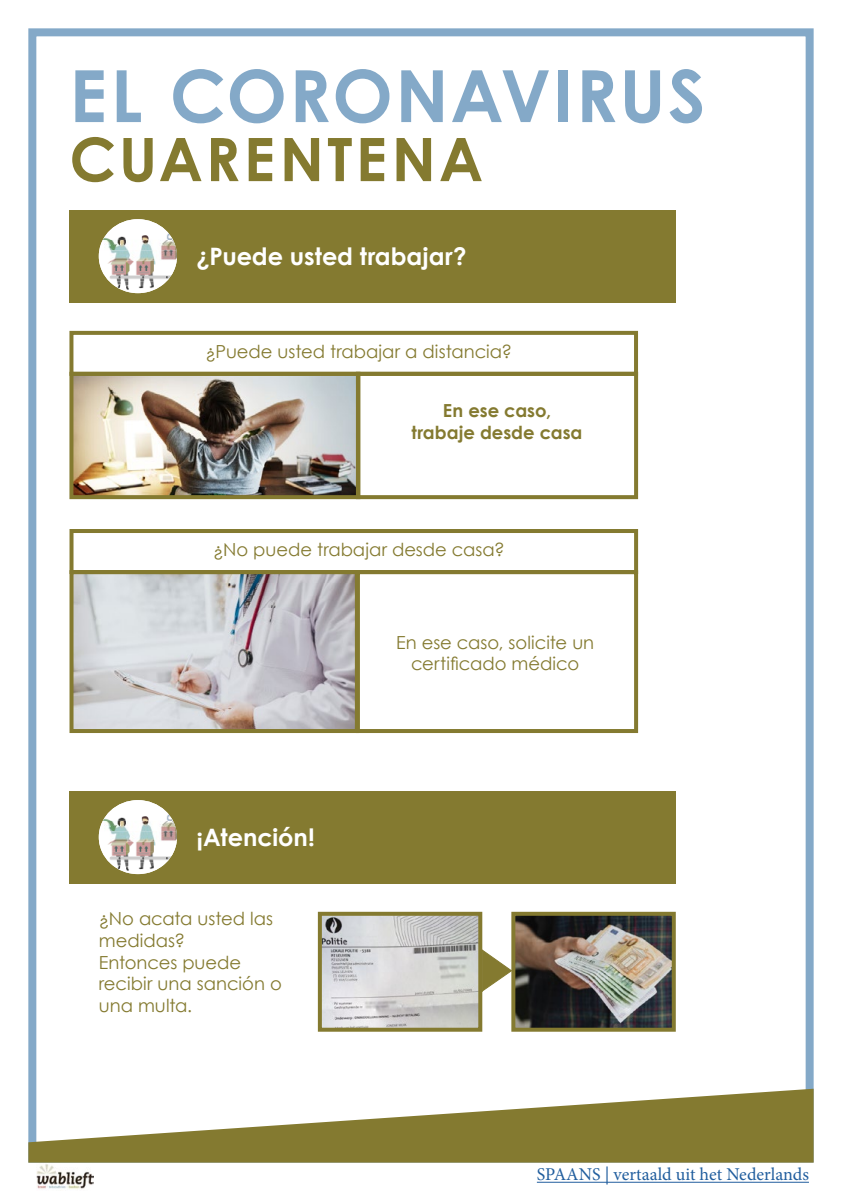
<style>
.page{position:relative;width:842px;height:1191px;background:#fff}
.page>*{position:absolute;margin:0;border:0;box-sizing:border-box;transform-origin:0 0}
.t1{font:700 72px "Century Gothic";letter-spacing:.025em;color:#84a9c8}
.t2{font:700 60px "Century Gothic";letter-spacing:.055em;color:#847a30}
.t3{font:700 24px "Century Gothic";color:#fff}
.t4{font:18px/21.6px "Century Gothic";color:#847a30;text-align:center}
.t5{font:18px "Minion Pro";color:#215e9e}
.t6{font:700 18px/21.6px "Century Gothic";color:#847a30;text-align:center}
</style>
<div class="page">
<img style="left:36px;top:1162px;width:57px;height:27px">
<div style="left:28px;top:28px;width:786px;height:1134px;border:8px solid #84a9c8"></div>
<svg style="left:28px;top:1088px;width:786px;height:74px;fill:#847a30"></svg>
<div style="left:69px;top:210px;width:607px;height:92px;background:#847a30"></div>
<img style="left:111px;top:219px;width:54px;height:10px">
<img style="left:103px;top:229px;width:70px;height:11px">
<img style="left:99px;top:240px;width:78px;height:31px">
<img style="left:102px;top:271px;width:72px;height:10px">
<img style="left:109px;top:281px;width:58px;height:11px">
<svg style="left:128px;top:292px;width:20px;height:1px"></svg>
<img style="left:74px;top:377px;width:281px;height:117px">
<div style="left:69px;top:372px;width:291px;height:127px;border:4px solid #847a30"></div>
<div style="left:69px;top:331px;width:569px;height:45px;border:4px solid #847a30"></div>
<div style="left:356px;top:372px;width:282px;height:127px;border:4px solid #847a30"></div>
<img style="left:75px;top:575px;width:279px;height:153px">
<div style="left:70px;top:570px;width:289px;height:163px;border:4px solid #847a30"></div>
<div style="left:70px;top:529px;width:568px;height:45px;border:4px solid #847a30"></div>
<div style="left:356px;top:570px;width:282px;height:163px;border:4px solid #847a30"></div>
<div style="left:69px;top:790px;width:607px;height:93px;background:#847a30"></div>
<img style="left:111px;top:800px;width:54px;height:10px">
<img style="left:103px;top:810px;width:70px;height:11px">
<img style="left:99px;top:821px;width:78px;height:31px">
<img style="left:102px;top:852px;width:72px;height:10px">
<img style="left:109px;top:862px;width:58px;height:10px">
<img style="left:127px;top:872px;width:22px;height:2px">
<img style="left:323px;top:916px;width:154px;height:110px">
<div style="left:318px;top:911px;width:164px;height:120px;border:4px solid #847a30"></div>
<img style="left:516px;top:916px;width:155px;height:110px">
<div style="left:511px;top:911px;width:165px;height:120px;border:4px solid #847a30"></div>
<svg style="left:480px;top:948px;width:33px;height:44px"></svg>
<hr style="left:537px;top:1181px;width:272px;height:1px;background:#215e9e">
<h1 class="t1" style="left:69px;top:41px;width:638px">EL CORONAVIRUS</h1>
<h2 class="t2" style="left:69px;top:114px;width:415px">CUARENTENA</h2>
<h3 class="t3" style="left:197px;top:238px;width:272px">¿Puede usted trabajar?</h3>
<p class="t4" style="left:205px;top:340px;width:308px">¿Puede usted trabajar a distancia?</p>
<p class="t6" style="left:411px;top:399px;width:172px">En ese caso, trabaje desde casa</p>
<p class="t4" style="left:213px;top:538px;width:293px">¿No puede trabajar desde casa?</p>
<h3 class="t3" style="left:197px;top:819px;width:120px">¡Atención!</h3>
<p class="t4" style="left:99px;top:907px;width:184px;text-align:left">¿No acata usted las medidas?<br>Entonces puede recibir una sanción o una multa.</p>
<p class="t4" style="left:396px;top:631px;width:200px">En ese caso, solicite un certificado médico</p>
<p class="t5" style="left:537px;top:1162px;width:274px">SPAANS | vertaald uit het Nederlands</p>
</div>
